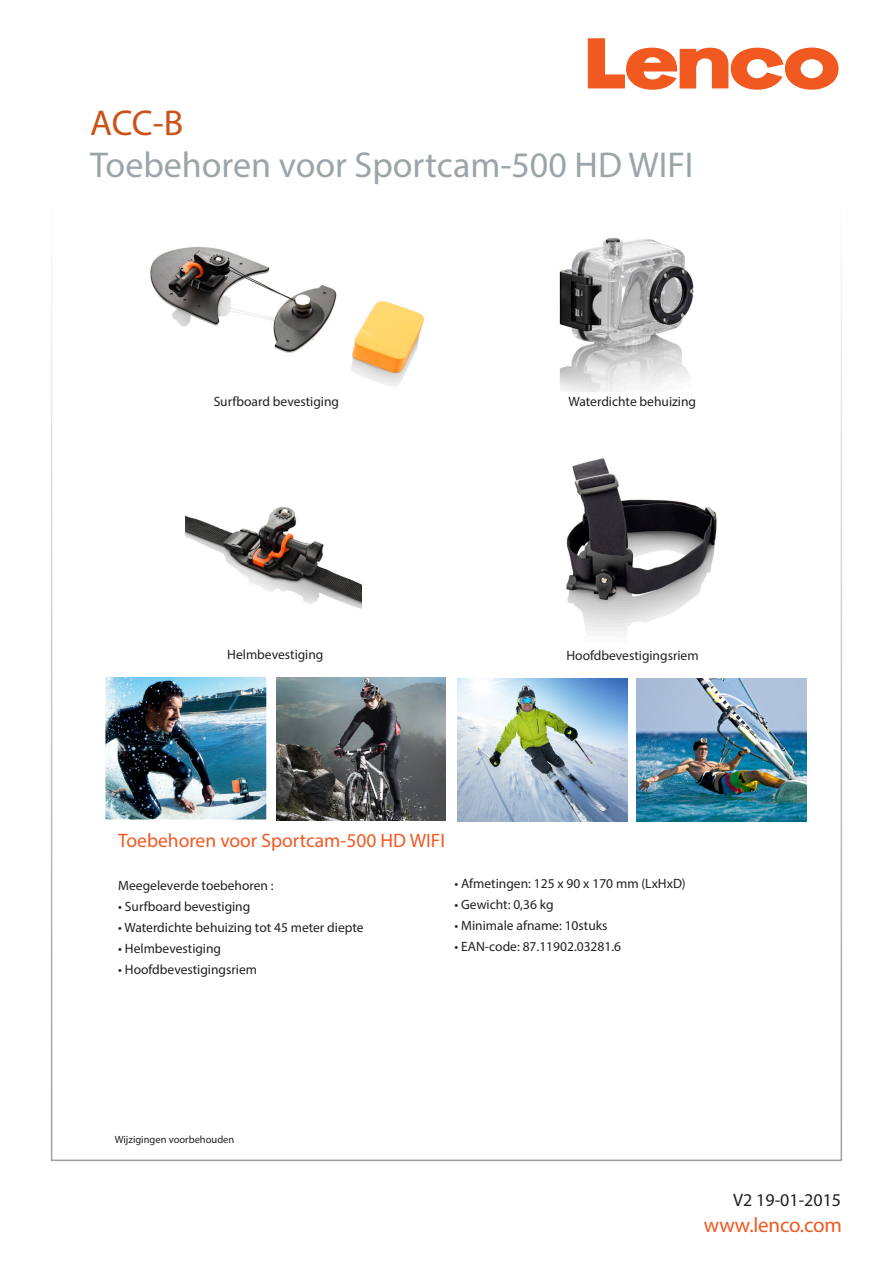
<style>
.page{position:relative;width:893px;height:1263px;background:#fff}
.page>*{position:absolute;margin:0;border:0;box-sizing:border-box;transform-origin:0 0}
.t1{font:36px "Myriad Pro";color:#9ba5a9}
.t2{font:36px "Myriad Pro";color:#cc5218}
.t3{font:21px "Myriad Pro";letter-spacing:-.01em;color:#f15921}
.t4{font:19.5px "Myriad Pro";color:#f15921}
.t5{font:18px "Myriad Pro";color:#231f20}
.t6{font:13.5px "Myriad Pro";color:#231f20}
.t7{font:10.5px "Myriad Pro";color:#231f20}
</style>
<div class="page">
<svg style="left:588px;top:38px;width:251px;height:52px"></svg>
<img style="left:150px;top:247px;width:274px;height:139px">
<img style="left:559px;top:237px;width:135px;height:154px">
<img style="left:185px;top:507px;width:176px;height:102px">
<img style="left:566px;top:458px;width:151px;height:174px">
<img style="left:105px;top:677px;width:162px;height:143px">
<img style="left:277px;top:677px;width:168px;height:144px">
<img style="left:458px;top:678px;width:170px;height:144px">
<img style="left:637px;top:678px;width:169px;height:144px">
<p class="t2" style="left:90px;top:100px;width:95px">ACC-B</p>
<p class="t1" style="left:90px;top:142px;width:605px">Toebehoren voor Sportcam-500 HD WIFI</p>
<p class="t6" style="left:214px;top:393px;width:127px">Surfboard bevestiging</p>
<p class="t6" style="left:568px;top:393px;width:129px">Waterdichte behuizing</p>
<p class="t6" style="left:227px;top:646px;width:98px">Helmbevestiging</p>
<p class="t6" style="left:566px;top:647px;width:134px">Hoofdbevestigingsriem</p>
<p class="t4" style="left:118px;top:829px;width:328px">Toebehoren voor Sportcam-500 HD WIFI</p>
<p class="t6" style="left:118px;top:877px;width:157px">Meegeleverde toebehoren :</p>
<p class="t6" style="left:118px;top:898px;width:134px">• Surfboard bevestiging</p>
<p class="t6" style="left:118px;top:919px;width:247px">• Waterdichte behuizing tot 45 meter diepte</p>
<p class="t6" style="left:118px;top:940px;width:104px">• Helmbevestiging</p>
<p class="t6" style="left:118px;top:961px;width:140px">• Hoofdbevestigingsriem</p>
<p class="t6" style="left:454px;top:875px;width:233px">• Afmetingen: 125 x 90 x 170 mm (LxHxD)</p>
<p class="t6" style="left:454px;top:896px;width:101px">• Gewicht: 0,36 kg</p>
<p class="t6" style="left:454px;top:917px;width:154px">• Minimale afname: 10stuks</p>
<p class="t6" style="left:454px;top:938px;width:168px">• EAN-code: 87.11902.03281.6</p>
<p class="t7" style="left:115px;top:1133px;width:121px">Wijzigingen voorbehouden</p>
<p class="t5" style="left:733px;top:1189px;width:110px">V2 19-01-2015</p>
<p class="t3" style="left:704px;top:1212px;width:139px">www.lenco.com</p>
</div>
